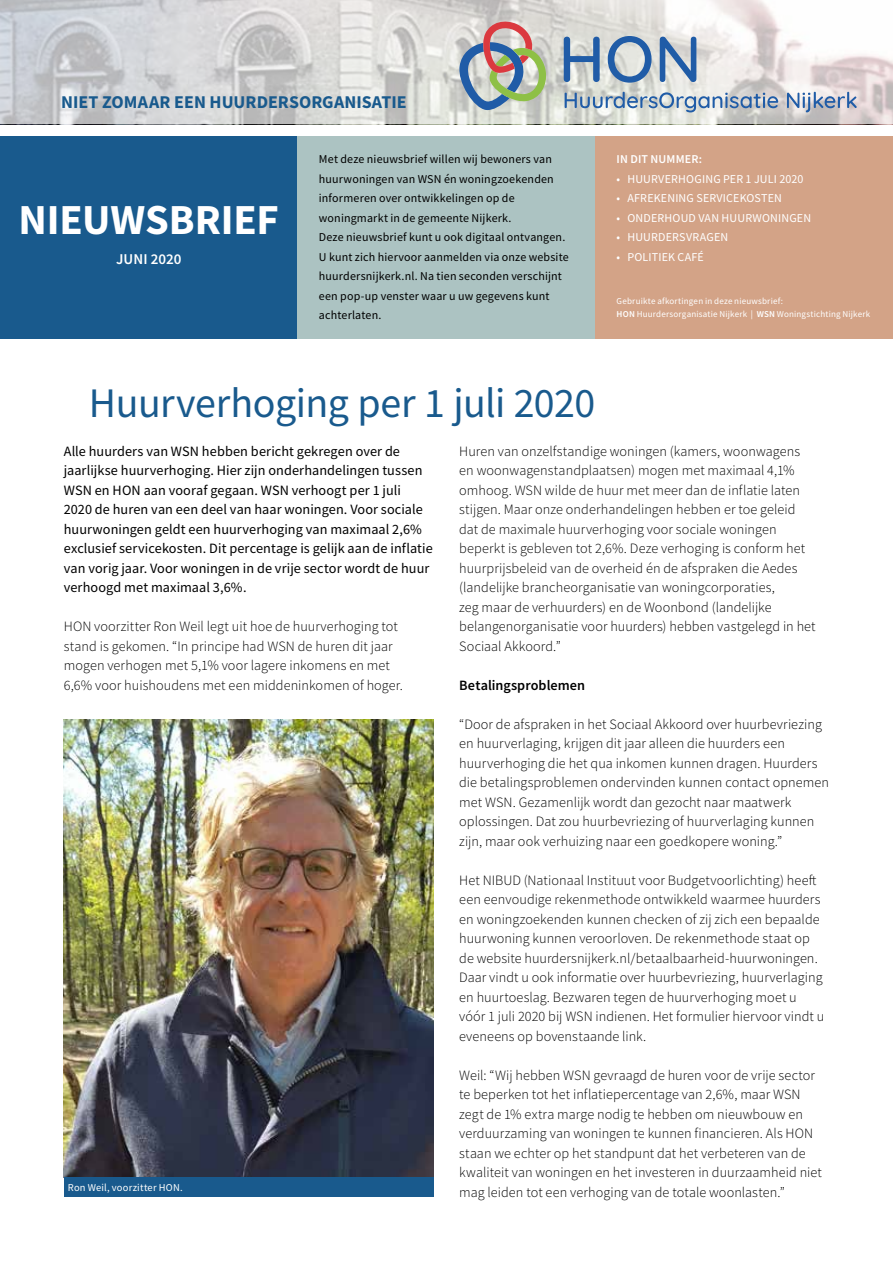
<style>
.page{position:relative;width:893px;height:1263px;background:#fff}
.page>*{position:absolute;margin:0;border:0;box-sizing:border-box;transform-origin:0 0}
.t1{font:42.75px "Source Sans Variable";letter-spacing:.035em;color:#fff}
.t2{font:42px "Source Sans Variable";letter-spacing:.01em;color:#195a8d}
.t3{font:18px "Source Sans Variable";letter-spacing:.04em;color:#195a8d}
.t4{font:15px "Source Sans Variable";letter-spacing:.04em;color:#fff}
.t5{font:14.25px/19.5px "Source Sans Variable";letter-spacing:.015em;color:#000}
.t6{font:14.25px "Source Sans Variable";letter-spacing:.035em;color:#000}
.t7{font:12px/19.5px "Source Sans Variable";letter-spacing:.035em;color:#000}
.t8{font:12px "Source Sans Variable";letter-spacing:.035em;color:#fff}
.t9{font:10.5px "Source Sans Variable";letter-spacing:.04em;color:#fff}
.t10{font:9px/13.5px "Source Sans Variable";letter-spacing:.045em;color:#fff}
</style>
<div class="page">
<div style="left:0;top:136px;width:298px;height:203px;background:#195a8d"></div>
<div style="left:298px;top:136px;width:297px;height:203px;background:#acc3c2"></div>
<div style="left:595px;top:136px;width:298px;height:203px;background:#d3a387"></div>
<img style="left:64px;top:719px;width:370px;height:458px">
<div style="left:64px;top:1177px;width:370px;height:20px;background:#195a8d"></div>
<svg style="left:0;top:0;width:893px;height:124px;background:#dad9d8"></svg>
<svg style="left:459px;top:22px;width:89px;height:89px;background:#aeaeaa"></svg>
<svg style="left:564px;top:37px;width:36px;height:45px;background:#8aa4c0"></svg>
<svg style="left:608px;top:36px;width:44px;height:47px;background:#95acc5"></svg>
<svg style="left:660px;top:37px;width:36px;height:45px;background:#8aa4c3"></svg>
<svg style="left:565px;top:92px;width:213px;height:20px;background:#acbbca"></svg>
<svg style="left:787px;top:92px;width:70px;height:20px"></svg>
<p class="t3" style="left:61px;top:91px;width:346px">NIET ZOMAAR EEN HUURDERSORGANISATIE</p>
<h1 class="t1" style="left:19px;top:194px;width:260px">NIEUWSBRIEF</h1>
<p class="t4" style="left:116px;top:250px;width:66px">JUNI 2020</p>
<p class="t7" style="left:319px;top:149px;width:251px">Met deze nieuwsbrief willen wij bewoners van huurwoningen van WSN én woningzoekenden informeren over ontwikkelingen op de woningmarkt in de gemeente Nijkerk.<br>Deze nieuwsbrief kunt u ook digitaal ontvangen.<br>U kunt zich hiervoor aanmelden via onze website huurdersnijkerk.nl. Na tien seconden verschijnt een pop-up venster waar u uw gegevens kunt achterlaten.</p>
<p class="t8" style="left:617px;top:152px;width:86px">IN DIT NUMMER:</p>
<p class="t8" style="left:617px;top:171px;width:188px">• HUURVERHOGING PER 1 JULI 2020</p>
<p class="t8" style="left:617px;top:191px;width:167px">• AFREKENING SERVICEKOSTEN</p>
<p class="t8" style="left:617px;top:210px;width:196px">• ONDERHOUD VAN HUURWONINGEN</p>
<p class="t8" style="left:617px;top:230px;width:113px">• HUURDERSVRAGEN</p>
<p class="t8" style="left:617px;top:249px;width:89px">• POLITIEK CAFÉ</p>
<p class="t10" style="left:617px;top:294px;width:255px">Gebruikte afkortingen in deze nieuwsbrief:<br>HON Huurdersorganisatie Nijkerk | WSN Woningstichting Nijkerk</p>
<h2 class="t2" style="left:89px;top:377px;width:507px">Huurverhoging per 1 juli 2020</h2>
<p class="t5" style="left:64px;top:441px;width:370px">Alle huurders van WSN hebben bericht gekregen over de jaarlijkse huurverhoging. Hier zijn onderhandelingen tussen WSN en HON aan vooraf gegaan. WSN verhoogt per 1 juli<br>2020 de huren van een deel van haar woningen. Voor sociale huurwoningen geldt een huurverhoging van maximaal 2,6% exclusief servicekosten. Dit percentage is gelijk aan de inflatie van vorig jaar. Voor woningen in de vrije sector wordt de huur verhoogd met maximaal 3,6%.</p>
<p class="t5" style="left:64px;top:617px;width:340px">HON voorzitter Ron Weil legt uit hoe de huurverhoging tot stand is gekomen. “In principe had WSN de huren dit jaar mogen verhogen met 5,1% voor lagere inkomens en met 6,6% voor huishoudens met een middeninkomen of hoger.</p>
<p class="t9" style="left:68px;top:1181px;width:116px">Ron Weil, voorzitter HON.</p>
<p class="t5" style="left:459px;top:441px;width:358px">Huren van onzelfstandige woningen (kamers, woonwagens en woonwagenstandplaatsen) mogen met maximaal 4,1% omhoog. WSN wilde de huur met meer dan de inflatie laten stijgen. Maar onze onderhandelingen hebben er toe geleid dat de maximale huurverhoging voor sociale woningen beperkt is gebleven tot 2,6%. Deze verhoging is conform het huurprijsbeleid van de overheid én de afspraken die Aedes (landelijke brancheorganisatie van woningcorporaties,<br>zeg maar de verhuurders) en de Woonbond (landelijke belangenorganisatie voor huurders) hebben vastgelegd in het Sociaal Akkoord.”</p>
<p class="t6" style="left:459px;top:676px;width:127px">Betalingsproblemen</p>
<p class="t5" style="left:459px;top:714px;width:371px">“Door de afspraken in het Sociaal Akkoord over huurbevriezing en huurverlaging, krijgen dit jaar alleen die huurders een huurverhoging die het qua inkomen kunnen dragen. Huurders die betalingsproblemen ondervinden kunnen contact opnemen met WSN. Gezamenlijk wordt dan gezocht naar maatwerk oplossingen. Dat zou huurbevriezing of huurverlaging kunnen zijn, maar ook verhuizing naar een goedkopere woning.”</p>
<p class="t5" style="left:459px;top:870px;width:367px">Het NIBUD (Nationaal Instituut voor Budgetvoorlichting) heeft een eenvoudige rekenmethode ontwikkeld waarmee huurders en woningzoekenden kunnen checken of zij zich een bepaalde huurwoning kunnen veroorloven. De rekenmethode staat op de website huurdersnijkerk.nl/betaalbaarheid-huurwoningen.<br>Daar vindt u ook informatie over huurbevriezing, huurverlaging en huurtoeslag. Bezwaren tegen de huurverhoging moet u vóór 1 juli 2020 bij WSN indienen. Het formulier hiervoor vindt u eveneens op bovenstaande link.</p>
<p class="t5" style="left:459px;top:1065px;width:364px">Weil: “Wij hebben WSN gevraagd de huren voor de vrije sector te beperken tot het inflatiepercentage van 2,6%, maar WSN zegt de 1% extra marge nodig te hebben om nieuwbouw en verduurzaming van woningen te kunnen financieren. Als HON staan we echter op het standpunt dat het verbeteren van de kwaliteit van woningen en het investeren in duurzaamheid niet mag leiden tot een verhoging van de totale woonlasten.”</p>
</div>
